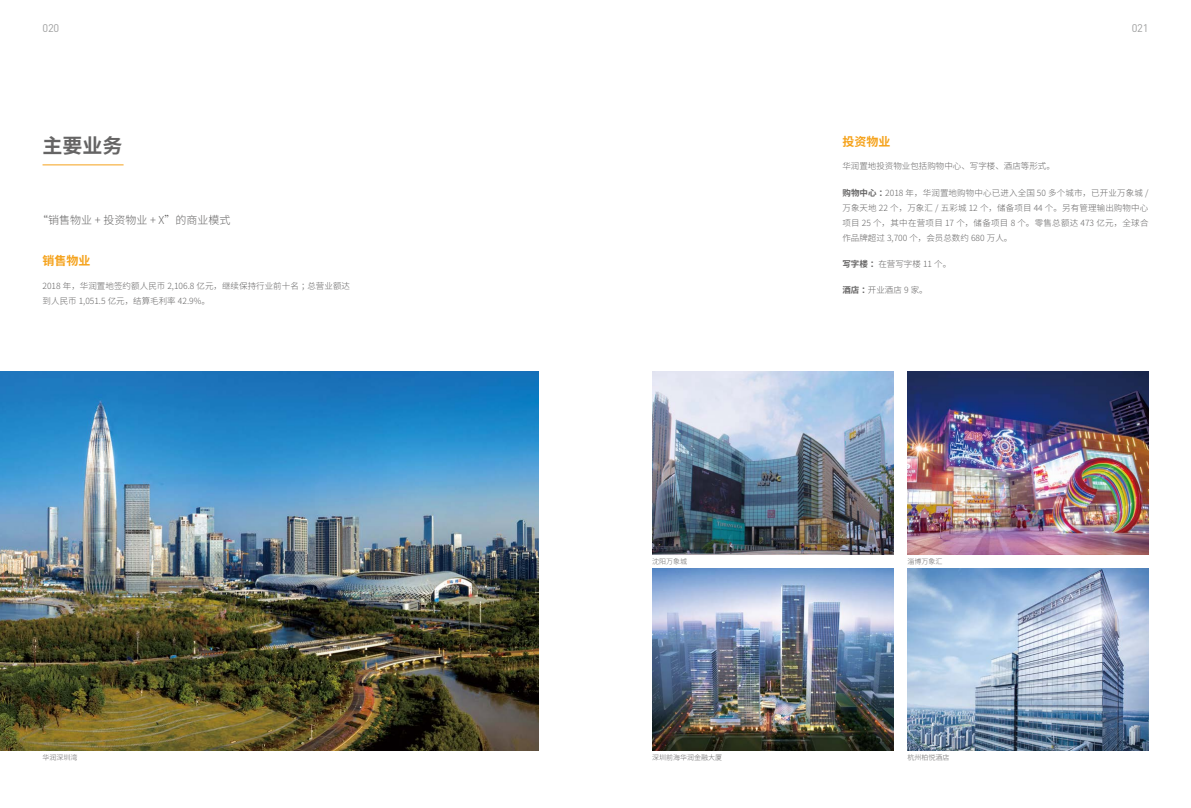
<style>
.page{position:relative;width:1191px;height:808px;background:#fff}
.page>*{position:absolute;margin:0;border:0;box-sizing:border-box;transform-origin:0 0}
.t1{font:700 20px "Noto Sans Hans";color:#656464}
.t2{font:700 12px "Noto Sans Hans";color:#f5a21b}
.t3{font:300 11px "Noto Sans Hans";color:#656464}
.t4{font:11px "DIN Pro";letter-spacing:-.025em;color:#9fa0a0}
.t5{font:300 8.5px/15px "Noto Sans Hans";color:#656464}
.t6{font:300 7px "Noto Sans Hans";color:#656464}
.s1{font-weight:700}
</style>
<div class="page">
<hr style="left:43px;top:165px;width:81px;height:1px;background:#f5a21b">
<img style="left:0;top:372px;width:539px;height:379px">
<img style="left:652px;top:372px;width:241px;height:182px">
<img style="left:907px;top:372px;width:241px;height:182px">
<img style="left:907px;top:568px;width:241px;height:183px">
<img style="left:652px;top:568px;width:241px;height:183px">
<p class="t4" style="left:43px;top:21px;width:18px">020</p>
<p class="t4" style="left:1131px;top:21px;width:18px">021</p>
<h1 class="t1" style="left:43px;top:134px;width:81px">主要业务</h1>
<p class="t3" style="left:37px;top:214px;width:195px">“销售物业 + 投资物业 + X”的商业模式</p>
<h2 class="t2" style="left:43px;top:254px;width:49px">销售物业</h2>
<p class="t5" style="left:43px;top:278px;width:309px">2018 年，华润置地签约额人民币 2,106.8 亿元，继续保持行业前十名；总营业额达到人民币 1,051.5 亿元，结算毛利率 42.9%。</p>
<p class="t6" style="left:43px;top:754px;width:36px">华润深圳湾</p>
<h2 class="t2" style="left:842px;top:135px;width:49px">投资物业</h2>
<p class="t5" style="left:842px;top:159px;width:214px">华润置地投资物业包括购物中心、写字楼、酒店等形式。</p>
<p class="t5" style="left:842px;top:185px;width:308px;text-align:justify"><span class="s1">购物中心：</span>2018 年，华润置地购物中心已进入全国 50 多个城市，已开业万象城 /万象天地 22 个，万象汇 / 五彩城 12 个，储备项目 44 个。另有管理输出购物中心项目 25 个，其中在营项目 17 个，储备项目 8 个。零售总额达 473 亿元，全球合作品牌超过 3,700 个，会员总数约 680 万人。</p>
<p class="t5" style="left:842px;top:257px;width:110px"><span class="s1">写字楼：</span>在营写字楼 11 个。</p>
<p class="t5" style="left:842px;top:283px;width:87px"><span class="s1">酒店：</span>开业酒店 9 家。</p>
<p class="t6" style="left:652px;top:557px;width:36px">沈阳万象城</p>
<p class="t6" style="left:907px;top:557px;width:36px">淄博万象汇</p>
<p class="t6" style="left:652px;top:754px;width:71px">深圳前海华润金融大厦</p>
<p class="t6" style="left:907px;top:754px;width:43px">杭州柏悦酒店</p>
</div>
